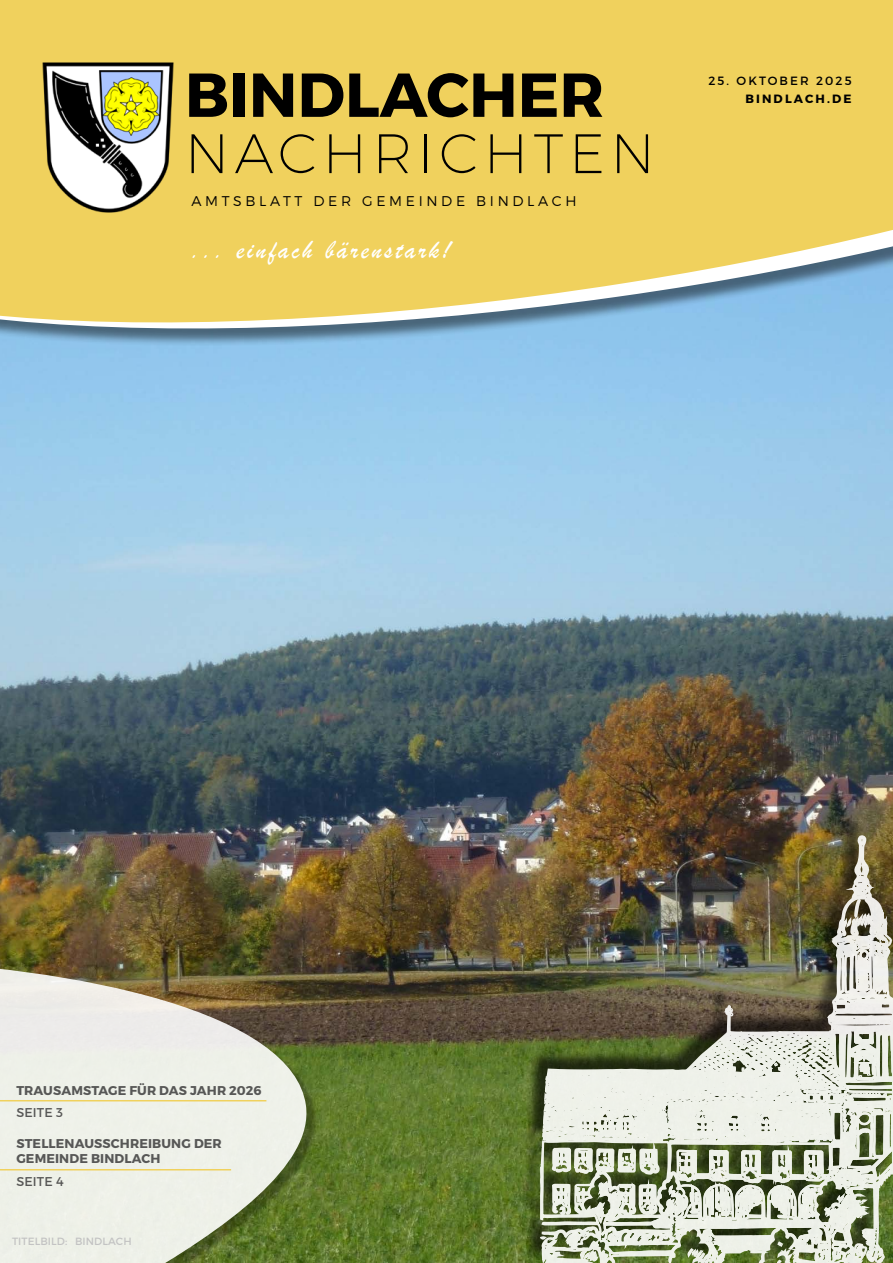
<style>
.page{position:relative;width:893px;height:1263px;background:#fff}
.page>*{position:absolute;margin:0;border:0;box-sizing:border-box;transform-origin:0 0}
.t1{font:700 61.95px "Montserrat";color:#000}
.t2{font:200 55.5px "Montserrat";letter-spacing:.1em;color:#000}
.t3{font:27px "Brush Script";letter-spacing:.1em;color:#fff}
.t4{font:300 14.1px "Montserrat";letter-spacing:.26em;color:#000}
.t5{font:700 12.75px/15px "Montserrat";letter-spacing:.01em;color:#575756}
.t6{font:12.75px "Montserrat";letter-spacing:.01em;color:#575756}
.t7{font:12px "Montserrat";letter-spacing:.175em;color:#000}
.t8{font:700 12px "Montserrat";letter-spacing:.18em;color:#000}
.t9{font:10.5px "Montserrat";letter-spacing:.01em;color:#c3c3c3}
</style>
<div class="page">
<img style="left:0;top:347px;width:893px;height:916px">
<svg style="left:0;top:960px;width:314px;height:303px;background:#c9cbb8"></svg>
<div style="left:523px;top:816px;width:370px;height:447px;background:#000;opacity:.75"></div>
<img style="left:540px;top:822px;width:353px;height:441px">
<div style="left:585px;top:1125px;width:6px;height:7px;border:2px solid #fff;border-radius:2px"></div>
<div style="left:580px;top:1125px;width:6px;height:7px;border:2px solid #fff;border-radius:50%"></div>
<hr style="left:0;top:1169px;width:231px;height:1px;background:#f0d15d">
<hr style="left:0;top:1100px;width:266px;height:1px;background:#f0d15d">
<div style="left:0;top:0;width:893px;height:347px;background:#000;opacity:.48"></div>
<svg style="left:0;top:0;width:893px;height:331px;background:#e6ce6a"></svg>
<img style="left:39px;top:58px;width:137px;height:156px">
<h1 class="t1" style="left:185px;top:56px;width:421px">BINDLACHER</h1>
<h2 class="t2" style="left:185px;top:120px;width:471px">NACHRICHTEN</h2>
<p class="t4" style="left:191px;top:193px;width:387px">AMTSBLATT DER GEMEINDE BINDLACH</p>
<h3 class="t3" style="left:191px;top:233px;width:261px">... einfach bärenstark!</h3>
<p class="t7" style="left:708px;top:73px;width:145px">25. OKTOBER 2025</p>
<p class="t8" style="left:745px;top:91px;width:108px">BINDLACH.DE</p>
<p class="t5" style="left:16px;top:1083px;width:247px">TRAUSAMSTAGE FÜR DAS JAHR 2026</p>
<p class="t6" style="left:16px;top:1105px;width:48px">SEITE 3</p>
<p class="t5" style="left:16px;top:1136px;width:207px">STELLENAUSSCHREIBUNG DER<br>GEMEINDE BINDLACH</p>
<p class="t6" style="left:16px;top:1173px;width:49px">SEITE 4</p>
<p class="t9" style="left:12px;top:1235px;width:121px">TITELBILD: BINDLACH</p>
</div>
